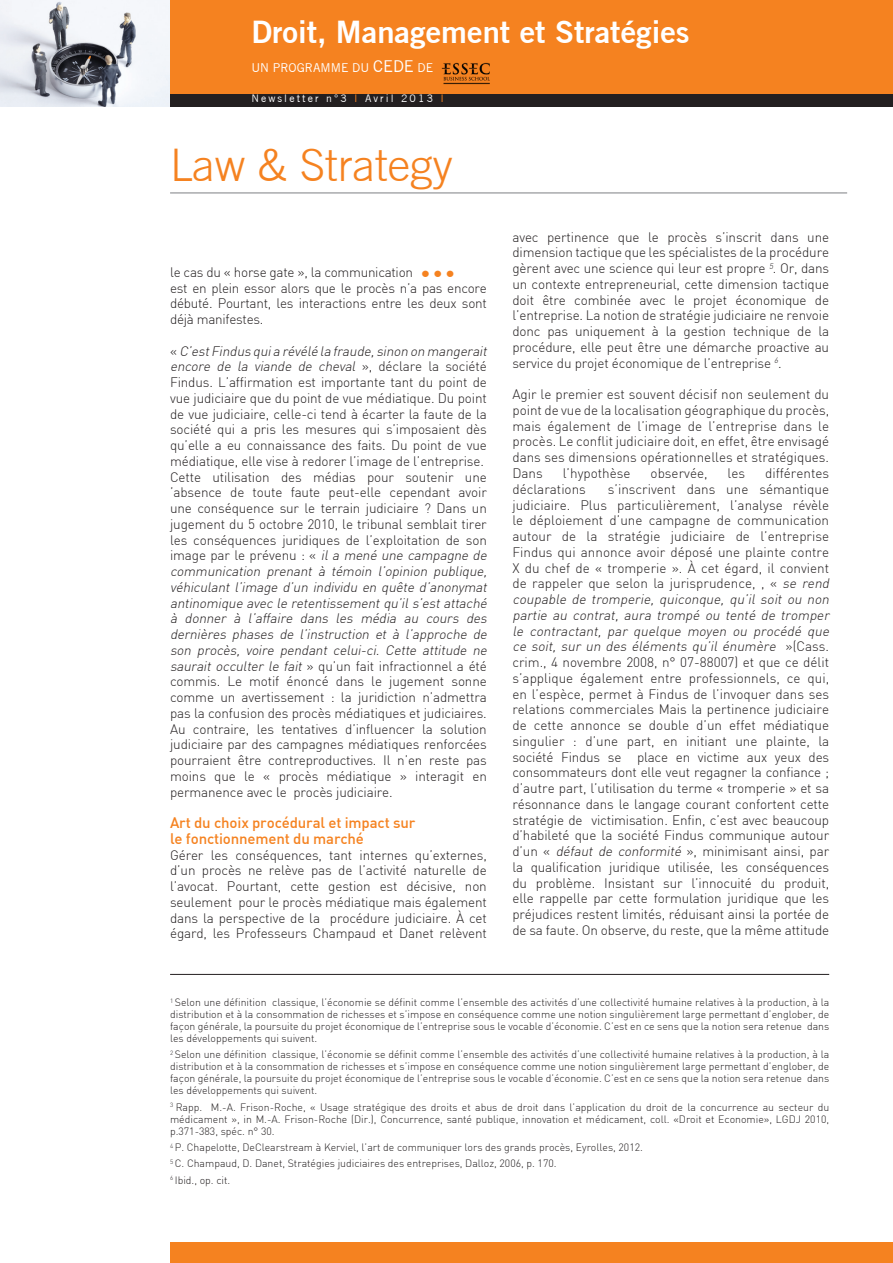
<style>
.page{position:relative;width:893px;height:1263px;background:#fff}
.page>*{position:absolute;margin:0;border:0;box-sizing:border-box;transform-origin:0 0}
.t1{font:300 45px "Trade Gothic";color:#f58220}
.t2{font:45px "DIN Medium Alternate";color:#f58220}
.t3{font:700 31.05px "Trade Gothic No.2";color:#fff}
.t4{font:500 15px/15.8px "DIN";letter-spacing:-.01em;color:#f58220}
.t5{font:300 13.5px/15.8px "DIN";letter-spacing:-.01em;color:#231f20;text-align:justify}
.t6{font:12.3px "Trade Gothic";color:#fff}
.t7{font:300 10.5px/12px "DIN";color:#231f20;text-align:justify}
.t8{font:10.5px "Trade Gothic";letter-spacing:.2em;color:#fff}
.s1{font-size:16.35px}
.s2{color:#f58220}
.s3{font-style:italic}
</style>
<div class="page">
<hr style="left:170px;top:192px;width:677px;height:2px;background:#939598">
<div style="left:170px;top:1242px;width:723px;height:21px;background:#f58220"></div>
<hr style="left:170px;top:974px;width:659px;height:1px;background:#231f20">
<img style="left:0;top:0;width:170px;height:106px">
<div style="left:170px;top:0;width:723px;height:95px;background:#f58220"></div>
<img style="left:441px;top:62px;width:49px;height:23px">
<div style="left:170px;top:94px;width:723px;height:12px;background:#231f20"></div>
<h2 class="t3" style="left:251px;top:13px;width:440px">Droit, Management et Stratégies</h2>
<p class="t6" style="left:251px;top:60px;width:183px">UN PROGRAMME DU <span class="s1">CEDE</span> DE</p>
<p class="t8" style="left:251px;top:92px;width:194px">Newsletter n°3 <span class="s2">I</span> Avril 2013 <span class="s2">I</span></p>
<h1 class="t1" style="left:170px;top:139px;width:284px">Law &amp; Strategy</h1>
<p class="t5" style="left:170px;top:264px;width:244px">le cas du « horse gate », la communication</p>
<h1 class="t2" style="left:419px;top:232px;width:39px">...</h1>
<p class="t5" style="left:170px;top:280px;width:318px">est en plein essor alors que le procès n’a pas encore débuté. Pourtant, les interactions entre les deux sont déjà manifestes.</p>
<p class="t5" style="left:170px;top:343px;width:321px;text-align:left">« <span class="s3">C’estFindus quia révélé la fraude,sinon on mangerait encore de la viande de cheval</span> » , d é c la re la s o c i é t é Findus. L’affirmation est importante tant du point de vue judiciaire que du point de vue médiatique. Du point de vue judiciaire, celle-ci tend à écarter la faute de la société qui a pris les mesures qui s’imposaient dès qu’elle a eu connaissance des faits. Du point de vue médiatique, elle vise à redorer l’image de l’entreprise.<br>Cette utilisation des médias pour soutenir une ’absence de toute faute peut-elle cependant avoir une conséquence sur le terrain judiciaire ? Dans un jugement du 5 octobre 2010, le tribunal semblait tirer les conséquences juridiques de l’exploitation de son i m a g e p a r le p réve n u : « <span class="s3">il a mené une campagne de communication prenant à témoin l’opinion publique, véhiculant l’image d’un individu en quête d’anonymat antinomique avec le retentissement qu’il s’est attaché à donner à l’affaire dans les média au cours des dernières phases de l’instruction et à l’approche de son procès, voire pendant celui-ci. Cette attitude ne saurait occulter le fait</span> » qu’un fait infractionnel a été commis. Le motif énoncé dans le jugement sonne comme un avertissement : la juridiction n’admettra pas la confusion des procès médiatiques et judiciaires.<br>Au contraire, les tentatives d’influencer la solution judiciaire par des campagnes médiatiques renforcées pourraient être contreproductives. Il n’en reste pas moins que le « procès médiatique » interagit en permanence avec le procès judiciaire.</p>
<p class="t4" style="left:170px;top:814px;width:247px">Art du choix procédural et impact sur le fonctionnement du marché</p>
<p class="t5" style="left:170px;top:847px;width:318px">Gérer les conséquences, tant internes qu’externes, d’un procès ne relève pas de l’activité naturelle de l’avocat. Pourtant, cette gestion est décisive, non seulement pour le procès médiatique mais également dans la perspective de la procédure judiciaire. À cet égard, les Professeurs Champaud et Danet relèvent</p>
<p class="t5" style="left:512px;top:229px;width:318px">avec pertinence que le procès s’inscrit dans une dimension tactique que les spécialistes de la procédure gèrent avec une science qui leur est propre <sup>5</sup>. Or, dans un contexte entrepreneurial, cette dimension tactique doit être combinée avec le projet économique de l’entreprise. La notion de stratégie judiciaire ne renvoie donc pas uniquement à la gestion technique de la procédure, elle peut être une démarche proactive au service du projet économique de l’entreprise <sup>6</sup>.</p>
<p class="t5" style="left:512px;top:386px;width:318px">Agir le premier est souvent décisif non seulement du point de vue de la localisation géographique du procès, mais également de l’image de l’entreprise dans le procès. Le conflit judiciaire doit, en effet, être envisagé dans ses dimensions opérationnelles et stratégiques.<br>Dans</p>
<p class="t5" style="left:563px;top:465px;width:69px">l’hypothèse</p>
<p class="t5" style="left:651px;top:465px;width:59px">observée,</p>
<p class="t5" style="left:727px;top:465px;width:19px">les</p>
<p class="t5" style="left:765px;top:465px;width:66px">différentes</p>
<p class="t5" style="left:512px;top:481px;width:75px">déclarations</p>
<p class="t5" style="left:512px;top:481px;width:321px;text-align:left;text-indent:95px">s’inscrivent dans une sémantique judiciaire. Plus particulièrement, l’analyse révèle le déploiement d’une campagne de communication autour de la stratégie judiciaire de l’entreprise Findus qui annonce avoir déposé une plainte contre X du chef de « tromperie ». À cet égard, il convient de rappeler que selon la jurisprudence, , « <span class="s3">se rend coupable de tromperie, quiconque, qu’il soit ou non partie au contrat, aura trompé ou tenté de tromper le contractant, par quelque moyen ou procédé que ce soit, sur un des éléments qu’il énumère</span> » ( C a s s . crim., 4 novembre 2008, n° 07-88007) et que ce délit s’applique également entre professionnels, ce qui, en l’espèce, permet à Findus de l’invoquer dans ses relations commerciales Mais la pertinence judiciaire de cette annonce se double d’un effet médiatique singulier : d’une part, en initiant une plainte, la société Findus se place en victime aux yeux des consommateurs dont elle veut regagner la confiance ; d’autre part, l’utilisation du terme « tromperie » et sa résonnance dans le langage courant confortent cette stratégie de victimisation. Enfin, c’est avec beaucoup d’habileté que la société Findus communique autour d’un « <span class="s3">défaut de conformité</span> », minimisant ainsi, par la qualification juridique utilisée, les conséquences du problème. Insistant sur l’innocuité du produit, elle rappelle par cette formulation juridique que les préjudices restent limités, réduisant ainsi la portée de de sa faute. On observe, du reste, que la même attitude</p>
<p class="t7" style="left:170px;top:996px;width:661px"><sup>1</sup> Selon une définition classique, l’économie se définit comme l’ensemble des activités d’une collectivité humaine relatives à la production, à la distribution et à la consommation de richesses et s’impose en conséquence comme une notion singulièrement large permettant d’englober, de façon générale, la poursuite du projet économique de l’entreprise sous le vocable d’économie. C’est en ce sens que la notion sera retenue dans les développements qui suivent.</p>
<p class="t7" style="left:170px;top:1048px;width:661px"><sup>2</sup> Selon une définition classique, l’économie se définit comme l’ensemble des activités d’une collectivité humaine relatives à la production, à la distribution et à la consommation de richesses et s’impose en conséquence comme une notion singulièrement large permettant d’englober, de façon générale, la poursuite du projet économique de l’entreprise sous le vocable d’économie. C’est en ce sens que la notion sera retenue dans les développements qui suivent.</p>
<p class="t7" style="left:170px;top:1101px;width:661px"><sup>3</sup> Rapp. M.-A. Frison-Roche, « Usage stratégique des droits et abus de droit dans l’application du droit de la concurrence au secteur du médicament », in M.-A. Frison-Roche (Dir.), Concurrence, santé publique, innovation et médicament, coll. «Droit et Economie», LGDJ 2010, p.371-383, spéc. n° 30.</p>
<p class="t7" style="left:170px;top:1139px;width:474px;line-height:16.2px;text-align:left"><sup>4</sup> P. Chapelotte, DeClearstream à Kerviel, l’art de communiquer lors des grands procès, Eyrolles, 2012.<br><sup>5</sup> C. Champaud, D. Danet, Stratégies judiciaires des entreprises, Dalloz, 2006, p. 170.<br><sup>6</sup> Ibid., op. cit.</p>
</div>
